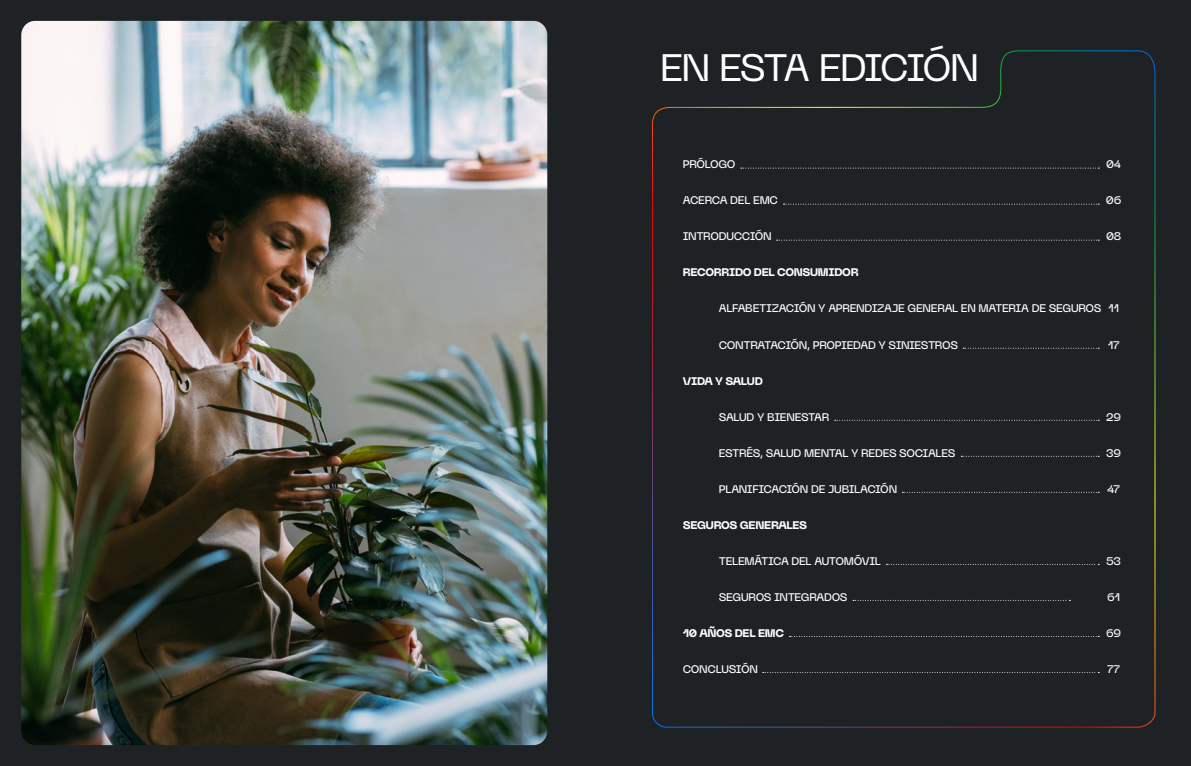
<style>
.page{position:relative;width:1191px;height:766px;background:#fff}
.page>*{position:absolute;margin:0;border:0;box-sizing:border-box;transform-origin:0 0}
.Medium_Header{font:38px "PP Neue Machina Inktrap";letter-spacing:-.08em;color:#fff}
.Medium_Header-2{font:500 11px "PP Neue Machina Inktrap";letter-spacing:-.035em;color:#fff}
.Medium_Header-3{font:700 11px "PP Neue Machina Inktrap";letter-spacing:-.03em;color:#fff}
</style>
<div class="page">
<div style="left:0;top:0;width:1191px;height:765px;background:#1f2224"></div>
<svg style="left:652px;top:50px;width:503px;height:677px"></svg>
<img style="left:21px;top:21px;width:526px;height:723px">
<svg style="left:741px;top:168px;width:358px;height:1px"></svg>
<svg style="left:783px;top:204px;width:316px;height:1px"></svg>
<svg style="left:776px;top:240px;width:323px;height:1px"></svg>
<svg style="left:963px;top:348px;width:136px;height:1px"></svg>
<svg style="left:835px;top:420px;width:264px;height:1px"></svg>
<svg style="left:961px;top:456px;width:138px;height:1px"></svg>
<svg style="left:902px;top:492px;width:197px;height:1px"></svg>
<svg style="left:886px;top:564px;width:213px;height:1px"></svg>
<svg style="left:853px;top:599px;width:217px;height:1px"></svg>
<svg style="left:789px;top:635px;width:310px;height:1px"></svg>
<svg style="left:763px;top:671px;width:336px;height:1px"></svg>
<p class="Medium_Header" style="left:660px;top:43px;width:321px">EN ESTA EDICIÓN</p>
<p class="Medium_Header-2" style="left:683px;top:157px;width:54px">PRÓLOGO</p>
<p class="Medium_Header-2" style="left:683px;top:193px;width:97px">ACERCA DEL EMC</p>
<p class="Medium_Header-2" style="left:683px;top:229px;width:90px">INTRODUCCIÓN</p>
<p class="Medium_Header-3" style="left:683px;top:265px;width:177px">RECORRIDO DEL CONSUMIDOR</p>
<p class="Medium_Header-2" style="left:719px;top:301px;width:384px">ALFABETIZACIÓN Y APRENDIZAJE GENERAL EN MATERIA DE SEGUROS</p>
<p class="Medium_Header-2" style="left:719px;top:337px;width:241px">CONTRATACIÓN, PROPIEDAD Y SINIESTROS</p>
<p class="Medium_Header-3" style="left:683px;top:373px;width:81px">VIDA Y SALUD</p>
<p class="Medium_Header-2" style="left:719px;top:409px;width:112px">SALUD Y BIENESTAR</p>
<p class="Medium_Header-2" style="left:719px;top:445px;width:238px">ESTRÉS, SALUD MENTAL Y REDES SOCIALES</p>
<p class="Medium_Header-2" style="left:719px;top:481px;width:180px">PLANIFICACIÓN DE JUBILACIÓN</p>
<p class="Medium_Header-3" style="left:683px;top:517px;width:126px">SEGUROS GENERALES</p>
<p class="Medium_Header-2" style="left:719px;top:553px;width:163px">TELEMÁTICA DEL AUTOMÓVIL</p>
<p class="Medium_Header-2" style="left:719px;top:589px;width:130px">SEGUROS INTEGRADOS</p>
<p class="Medium_Header-3" style="left:683px;top:625px;width:103px">10 AÑOS DEL EMC</p>
<p class="Medium_Header-2" style="left:683px;top:661px;width:77px">CONCLUSIÓN</p>
<p class="Medium_Header-2" style="left:1106px;top:157px;width:17px">04</p>
<p class="Medium_Header-2" style="left:1106px;top:193px;width:17px">06</p>
<p class="Medium_Header-2" style="left:1106px;top:229px;width:17px">08</p>
<p class="Medium_Header-2" style="left:1108px;top:301px;width:12px">11</p>
<p class="Medium_Header-2" style="left:1107px;top:337px;width:13px">17</p>
<p class="Medium_Header-2" style="left:1106px;top:409px;width:16px">29</p>
<p class="Medium_Header-2" style="left:1106px;top:445px;width:16px">39</p>
<p class="Medium_Header-2" style="left:1107px;top:481px;width:14px">47</p>
<p class="Medium_Header-2" style="left:1106px;top:553px;width:16px">53</p>
<p class="Medium_Header-2" style="left:1107px;top:589px;width:14px">61</p>
<p class="Medium_Header-2" style="left:1106px;top:625px;width:16px">69</p>
<p class="Medium_Header-2" style="left:1107px;top:661px;width:14px">77</p>
</div>
